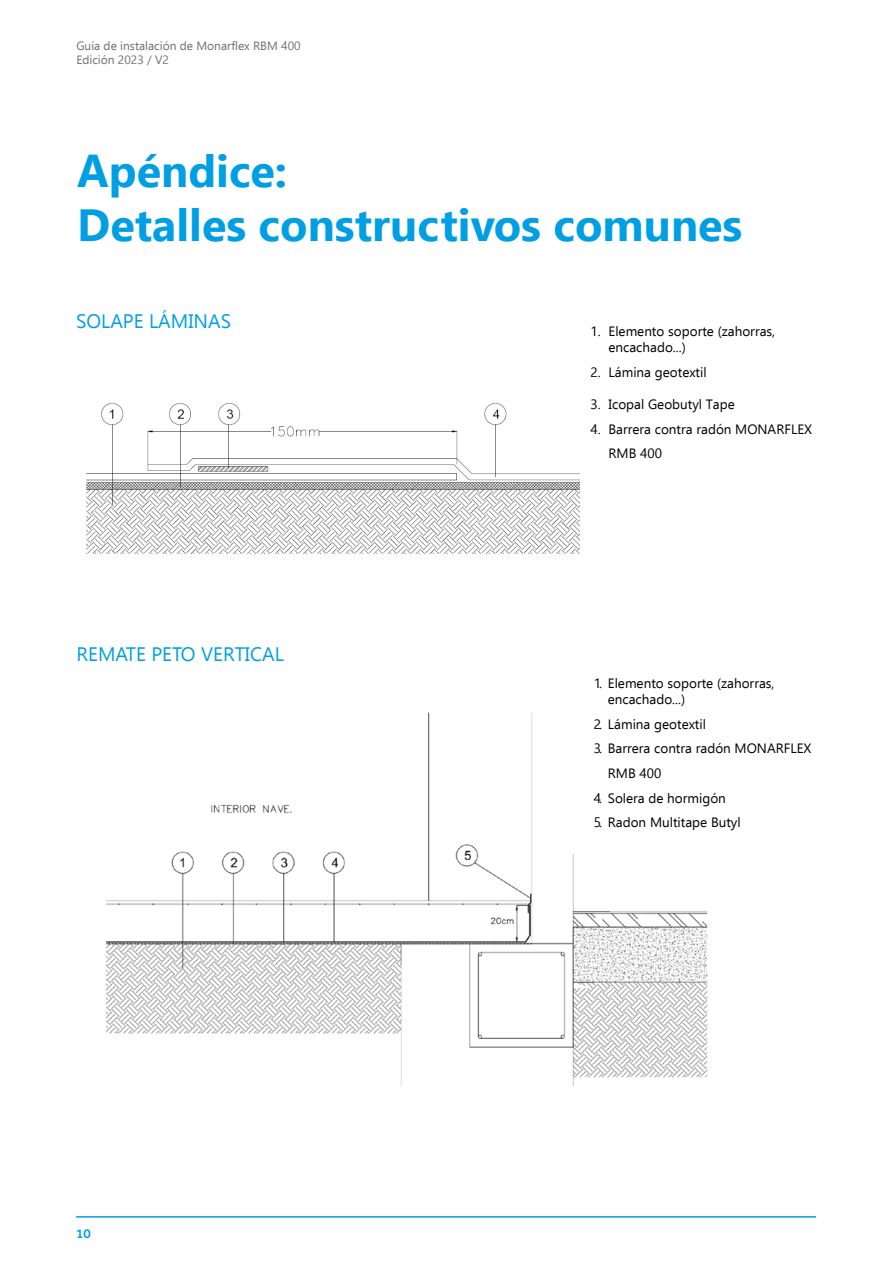
<style>
.page{position:relative;width:893px;height:1263px;background:#fff}
.page>*{position:absolute;margin:0;border:0;box-sizing:border-box;transform-origin:0 0}
.t1{font:700 45px/54px "Ebrima";color:#009fe3}
.t2{font:19.5px "Ebrima";color:#009fe3}
.t3{font:13.5px/16.2px "Ebrima";color:#000}
.t4{font:500 13.5px "Effra";color:#009fe3}
.t5{font:12px/14.4px "Ebrima";color:#706f6f}
.s1{font-style:inherit}
</style>
<div class="page">
<img style="left:106px;top:712px;width:602px;height:375px">
<hr style="left:76px;top:1216px;width:740px;height:1px;background:#009fe3">
<div style="left:534px;top:675px;width:282px;height:179px;background:#fff"></div>
<img style="left:86px;top:403px;width:494px;height:151px">
<p class="t5" style="left:76px;top:38px;width:226px">Guía de instalación de Monarflex RBM 400<br>Edición 2023 / V2</p>
<h1 class="t1" style="left:77px;top:142px;width:667px">Apéndice:<br><span class="s1">D</span>etalles constructivos comunes</h1>
<h2 class="t2" style="left:76px;top:306px;width:156px">SOLAPE LÁMINAS</h2>
<h2 class="t2" style="left:77px;top:640px;width:209px">REMATE PETO VERTICAL</h2>
<p class="t4" style="left:76px;top:1226px;width:16px">10</p>
<p class="t3" style="left:608px;top:322px;width:168px;text-indent:-18px">1. Elemento soporte (zahorras, encachado...)</p>
<p class="t3" style="left:590px;top:363px;width:118px">2. Lámina geotextil</p>
<p class="t3" style="left:590px;top:396px;width:146px">3. Icopal Geobutyl Tape</p>
<p class="t3" style="left:608px;top:416px;width:205px;line-height:24.8px;text-indent:-18px">4. Barrera contra radón MONARFLEX<br>RMB 400</p>
<p class="t3" style="left:608px;top:674px;width:168px;text-indent:-14px">1. Elemento soporte (zahorras, encachado...)</p>
<p class="t3" style="left:594px;top:715px;width:114px">2. Lámina geotextil</p>
<p class="t3" style="left:608px;top:736px;width:205px;line-height:24.8px;text-indent:-14px">3. Barrera contra radón MONARFLEX<br>RMB 400</p>
<p class="t3" style="left:594px;top:789px;width:134px">4. Solera de hormigón</p>
<p class="t3" style="left:594px;top:814px;width:149px">5. Radon Multitape Butyl</p>
</div>
